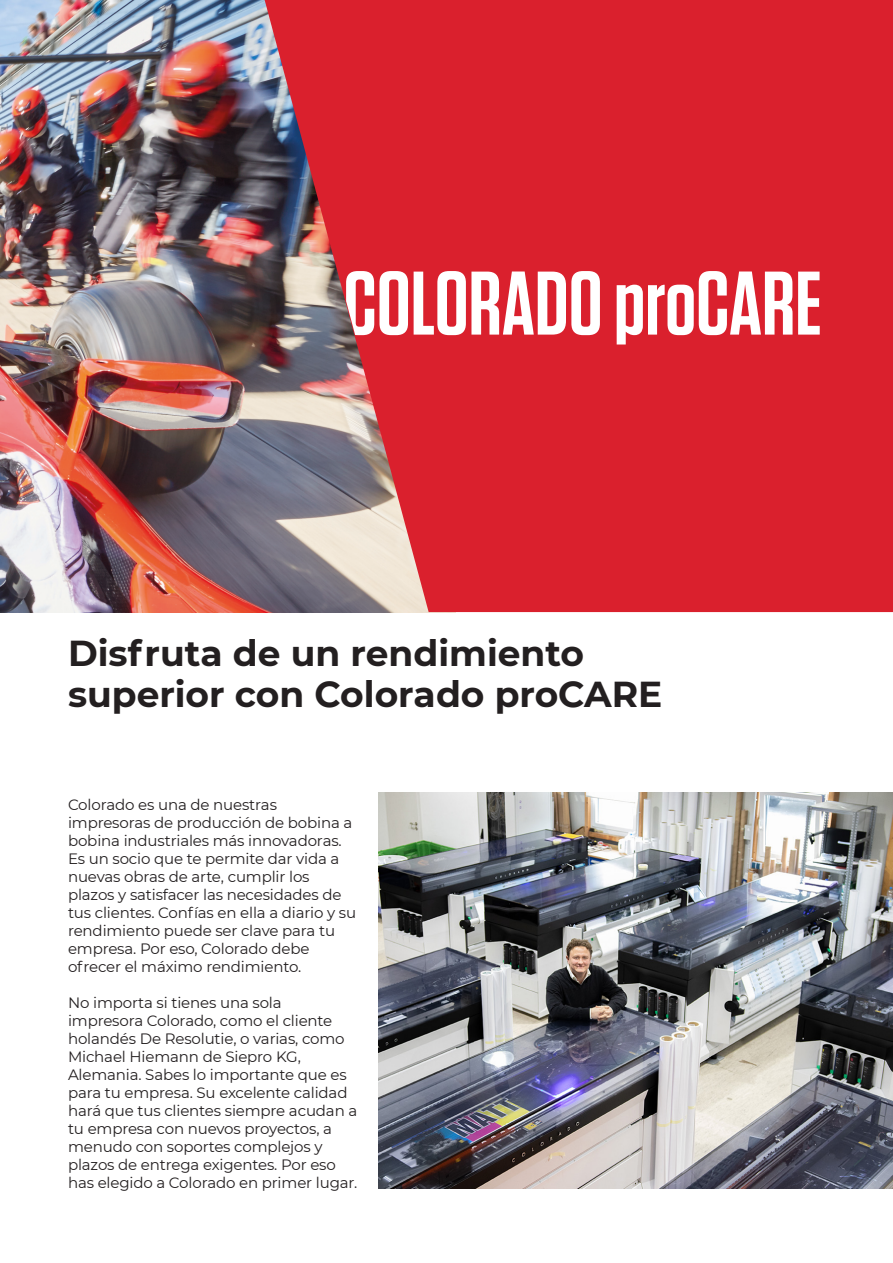
<style>
.page{position:relative;width:893px;height:1263px;background:#fff}
.page>*{position:absolute;margin:0;border:0;box-sizing:border-box;transform-origin:0 0}
.t1{font:600 90px "Tungsten";color:#fff}
.Sub_Title{font:700 36px/40.5px "Montserrat";color:#231f20}
.Body_tekst{font:15px/18px "Montserrat";letter-spacing:-.01em;color:#231f20}
.s1{font-family:"Tungsten Reveal EXT";font-weight:400}
</style>
<div class="page">
<img style="left:0;top:0;width:265px;height:612px">
<svg style="left:265px;top:0;width:628px;height:612px;fill:#da202d"></svg>
<img style="left:378px;top:792px;width:515px;height:396px">
<p class="t1" style="left:341px;top:256px;width:482px"><span class="s1">C</span>OLORADO proCARE</p>
<p class="Sub_Title" style="left:68px;top:631px;width:596px">Disfruta de un rendimiento superior con Colorado proCARE</p>
<p class="Body_tekst" style="left:68px;top:795px;width:290px">Colorado es una de nuestras impresoras de producción de bobina a bobina industriales más innovadoras.<br>Es un socio que te permite dar vida a nuevas obras de arte, cumplir los plazos y satisfacer las necesidades de tus clientes. Confías en ella a diario y su rendimiento puede ser clave para tu empresa. Por eso, Colorado debe ofrecer el máximo rendimiento.</p>
<p class="Body_tekst" style="left:68px;top:993px;width:291px">No importa si tienes una sola impresora Colorado, como el cliente holandés De Resolutie, o varias, como Michael Hiemann de Siepro KG, Alemania. Sabes lo importante que es para tu empresa. Su excelente calidad hará que tus clientes siempre acudan a tu empresa con nuevos proyectos, a menudo con soportes complejos y plazos de entrega exigentes. Por eso has elegido a Colorado en primer lugar.</p>
</div>
